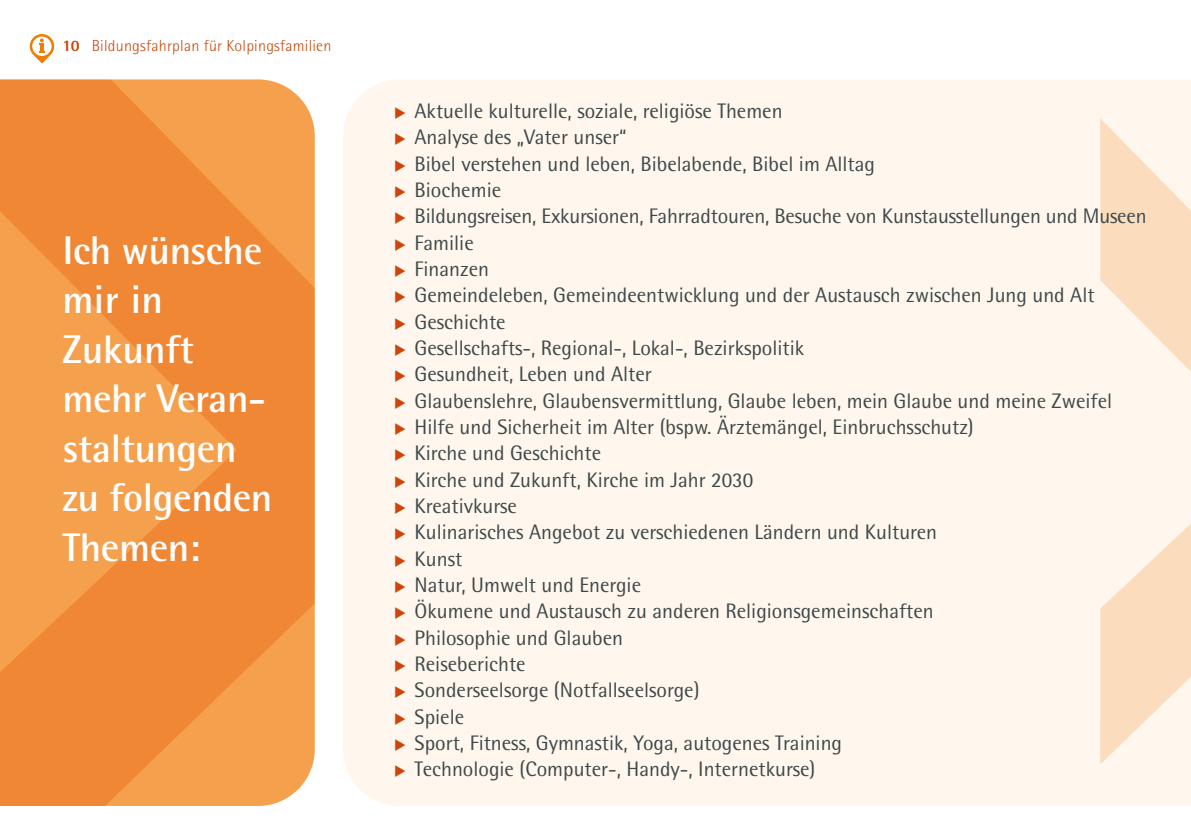
<style>
.page{position:relative;width:1191px;height:840px;background:#fff}
.page>*{position:absolute;margin:0;border:0;box-sizing:border-box;transform-origin:0 0}
.t1{font:700 40px/49.4px "Rotis Semi Sans";letter-spacing:-.01em;color:#fff}
.t2{font:21px "Rotis Semi Sans";color:#3d4849}
.t3{font:300 16px "Rotis Semi Sans";letter-spacing:.015em;color:#ca460a}
.s1{font-weight:800}
.s2{color:#ca460a}
</style>
<div class="page">
<div style="left:343px;top:80px;width:848px;height:725px;background:#fff6ed"></div>
<svg style="left:0;top:79px;width:315px;height:726px;background:#f29240"></svg>
<svg style="left:1100px;top:118px;width:91px;height:646px;background:#fde9d6"></svg>
<svg style="left:29px;top:34px;width:26px;height:29px"></svg>
<svg style="left:411px;top:118px;width:14px;height:1px"></svg>
<svg style="left:411px;top:144px;width:14px;height:1px"></svg>
<svg style="left:411px;top:171px;width:14px;height:1px"></svg>
<svg style="left:411px;top:197px;width:14px;height:1px"></svg>
<svg style="left:411px;top:223px;width:14px;height:1px"></svg>
<svg style="left:411px;top:249px;width:14px;height:1px"></svg>
<svg style="left:411px;top:276px;width:14px;height:1px"></svg>
<svg style="left:411px;top:302px;width:14px;height:1px"></svg>
<svg style="left:411px;top:328px;width:14px;height:1px"></svg>
<svg style="left:411px;top:355px;width:14px;height:1px"></svg>
<svg style="left:411px;top:381px;width:14px;height:1px"></svg>
<svg style="left:411px;top:407px;width:14px;height:1px"></svg>
<svg style="left:411px;top:434px;width:14px;height:1px"></svg>
<svg style="left:411px;top:460px;width:14px;height:1px"></svg>
<svg style="left:411px;top:486px;width:14px;height:1px"></svg>
<svg style="left:411px;top:512px;width:14px;height:1px"></svg>
<svg style="left:411px;top:539px;width:14px;height:1px"></svg>
<svg style="left:411px;top:565px;width:14px;height:1px"></svg>
<svg style="left:411px;top:591px;width:14px;height:1px"></svg>
<svg style="left:411px;top:618px;width:14px;height:1px"></svg>
<svg style="left:411px;top:644px;width:14px;height:1px"></svg>
<svg style="left:411px;top:670px;width:14px;height:1px"></svg>
<svg style="left:411px;top:697px;width:14px;height:1px"></svg>
<svg style="left:411px;top:723px;width:14px;height:1px"></svg>
<svg style="left:411px;top:749px;width:14px;height:1px"></svg>
<svg style="left:411px;top:775px;width:14px;height:1px"></svg>
<p class="t3" style="left:62px;top:37px;width:270px"><span class="s1">10</span> Bildungsfahrplan für Kolpingsfamilien</p>
<h1 class="t1" style="left:62px;top:224px;width:212px">Ich wünsche mir in<br>Zukunft mehr Veran&shy;staltungen zu folgenden<br>Themen:</h1>
<p class="t2" style="left:394px;top:99px;width:390px"><span class="s2">◆</span> Aktuelle kulturelle, soziale, religiöse Themen</p>
<p class="t2" style="left:394px;top:125px;width:234px"><span class="s2">◆</span> Analyse des „Vater unser“</p>
<p class="t2" style="left:394px;top:151px;width:482px"><span class="s2">◆</span> Bibel verstehen und leben, Bibelabende, Bibel im Alltag</p>
<p class="t2" style="left:394px;top:177px;width:108px"><span class="s2">◆</span> Biochemie</p>
<p class="t2" style="left:394px;top:204px;width:754px"><span class="s2">◆</span> Bildungsreisen, Exkursionen, Fahrradtouren, Besuche von Kunstausstellungen und Museen</p>
<p class="t2" style="left:394px;top:230px;width:81px"><span class="s2">◆</span> Familie</p>
<p class="t2" style="left:394px;top:256px;width:96px"><span class="s2">◆</span> Finanzen</p>
<p class="t2" style="left:394px;top:283px;width:702px"><span class="s2">◆</span> Gemeindeleben, Gemeindeentwicklung und der Austausch zwischen Jung und Alt</p>
<p class="t2" style="left:394px;top:309px;width:113px"><span class="s2">◆</span> Geschichte</p>
<p class="t2" style="left:394px;top:335px;width:411px"><span class="s2">◆</span> Gesellschafts-, Regional-, Lokal-, Bezirkspolitik</p>
<p class="t2" style="left:394px;top:362px;width:259px"><span class="s2">◆</span> Gesundheit, Leben und Alter</p>
<p class="t2" style="left:394px;top:388px;width:719px"><span class="s2">◆</span> Glaubenslehre, Glaubensvermittlung, Glaube leben, mein Glaube und meine Zweifel</p>
<p class="t2" style="left:394px;top:414px;width:581px"><span class="s2">◆</span> Hilfe und Sicherheit im Alter (bspw. Ärztemängel, Einbruchsschutz)</p>
<p class="t2" style="left:394px;top:440px;width:208px"><span class="s2">◆</span> Kirche und Geschichte</p>
<p class="t2" style="left:394px;top:467px;width:360px"><span class="s2">◆</span> Kirche und Zukunft, Kirche im Jahr 2030</p>
<p class="t2" style="left:394px;top:493px;width:124px"><span class="s2">◆</span> Kreativkurse</p>
<p class="t2" style="left:394px;top:519px;width:544px"><span class="s2">◆</span> Kulinarisches Angebot zu verschiedenen Ländern und Kulturen</p>
<p class="t2" style="left:394px;top:546px;width:70px"><span class="s2">◆</span> Kunst</p>
<p class="t2" style="left:394px;top:572px;width:248px"><span class="s2">◆</span> Natur, Umwelt und Energie</p>
<p class="t2" style="left:394px;top:598px;width:541px"><span class="s2">◆</span> Ökumene und Austausch zu anderen Religionsgemeinschaften</p>
<p class="t2" style="left:394px;top:625px;width:230px"><span class="s2">◆</span> Philosophie und Glauben</p>
<p class="t2" style="left:394px;top:651px;width:133px"><span class="s2">◆</span> Reiseberichte</p>
<p class="t2" style="left:394px;top:677px;width:307px"><span class="s2">◆</span> Sonderseelsorge (Notfallseelsorge)</p>
<p class="t2" style="left:394px;top:703px;width:72px"><span class="s2">◆</span> Spiele</p>
<p class="t2" style="left:394px;top:730px;width:449px"><span class="s2">◆</span> Sport, Fitness, Gymnastik, Yoga, autogenes Training</p>
<p class="t2" style="left:394px;top:756px;width:423px"><span class="s2">◆</span> Technologie (Computer-, Handy-, Internetkurse)</p>
</div>
